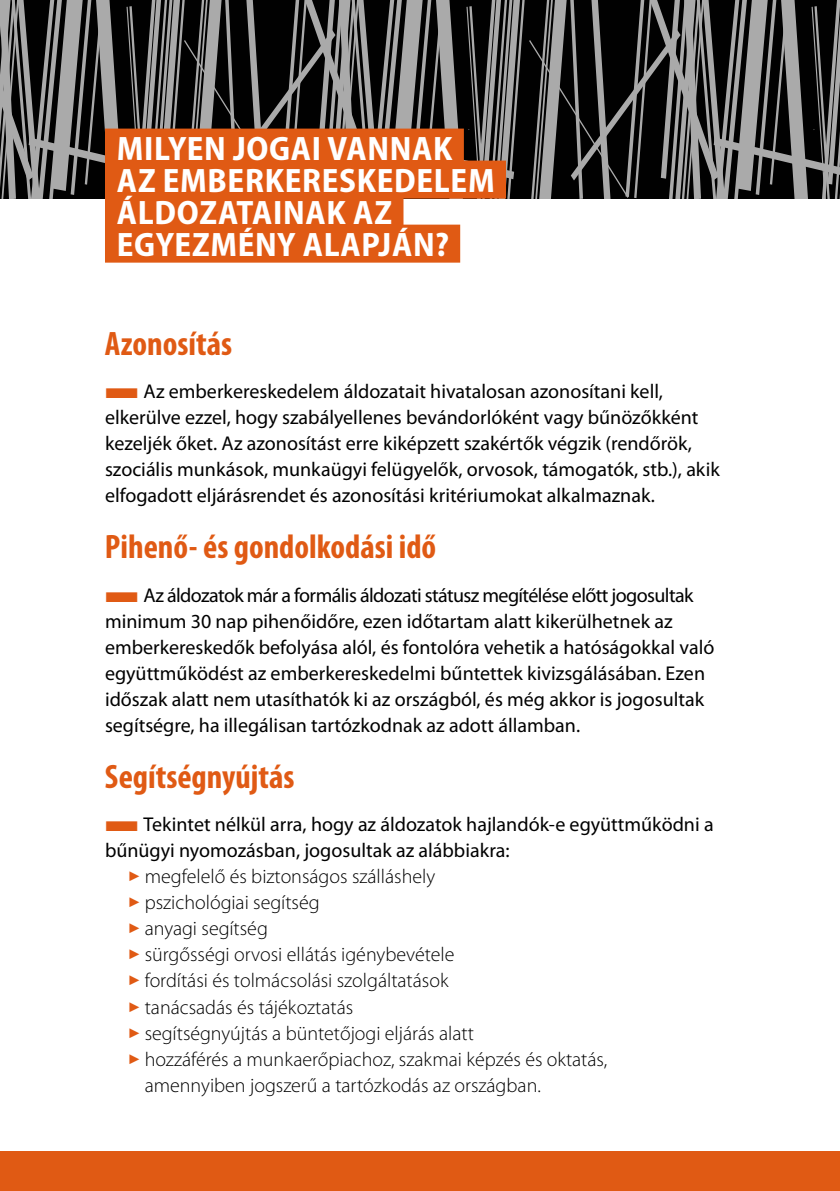
<style>
.page{position:relative;width:840px;height:1191px;background:#fff}
.page>*{position:absolute;margin:0;border:0;box-sizing:border-box;transform-origin:0 0}
.t1{font:700 semi-condensed 34px/32px "Myriad Pro";letter-spacing:.02em;color:#fff}
.t2{font:700 condensed 34px "Myriad Pro";color:#e05a14}
.t3{font:20px/26px "Myriad Pro";color:#000}
.t4{font:300 20px/26px "Myriad Pro";color:#000}
.s1{color:#e05a14}
</style>
<div class="page">
<svg style="left:0;top:0;width:839px;height:263px"></svg>
<div style="left:105px;top:129px;width:358px;height:38px;background:#e05a14"></div>
<div style="left:105px;top:161px;width:400px;height:38px;background:#e05a14"></div>
<div style="left:105px;top:193px;width:298px;height:38px;background:#e05a14"></div>
<div style="left:105px;top:225px;width:355px;height:38px;background:#e05a14"></div>
<div style="left:0;top:1151px;width:839px;height:40px;background:#e05a14"></div>
<h1 class="t1" style="left:117px;top:131px;width:376px">MILYEN JOGAI VANNAK<br>AZ EMBERKERESKEDELEM<br>ÁLDOZATAINAK AZ<br>EGYEZMÉNY ALAPJÁN?</h1>
<h1 class="t2" style="left:105px;top:322px;width:129px">Azonosítás</h1>
<p class="t3" style="left:105px;top:378px;width:616px"><span class="s1">■</span>Az emberkereskedelem áldozatait hivatalosan azonosítani kell, elkerülve ezzel, hogy szabályellenes bevándorlóként vagy bűnözőkként kezeljék őket. Az azonosítást erre kiképzett szakértők végzik (rendőrök, szociális munkások, munkaügyi felügyelők, orvosok, támogatók, stb.), akik elfogadott eljárásrendet és azonosítási kritériumokat alkalmaznak.</p>
<h1 class="t2" style="left:105px;top:526px;width:332px">Pihenő- és gondolkodási idő</h1>
<p class="t3" style="left:105px;top:581px;width:610px"><span class="s1">■</span>Az áldozatok már a formális áldozati státusz megítélése előtt jogosultak minimum 30 nap pihenőidőre, ezen időtartam alatt kikerülhetnek az emberkereskedők befolyása alól, és fontolóra vehetik a hatóságokkal való együttműködést az emberkereskedelmi bűntettek kivizsgálásában. Ezen időszak alatt nem utasíthatók ki az országból, és még akkor is jogosultak segítségre, ha illegálisan tartózkodnak az adott államban.</p>
<h1 class="t2" style="left:105px;top:755px;width:191px">Segítségnyújtás</h1>
<p class="t3" style="left:105px;top:811px;width:610px"><span class="s1">■</span>Tekintet nélkül arra, hogy az áldozatok hajlandók-e együttműködni a bűnügyi nyomozásban, jogosultak az alábbiakra:</p>
<p class="t4" style="left:128px;top:863px;width:309px"><span class="s1">✓</span> megfelelő és biztonságos szálláshely</p>
<p class="t4" style="left:128px;top:889px;width:193px"><span class="s1">✓</span> pszichológiai segítség</p>
<p class="t4" style="left:128px;top:915px;width:142px"><span class="s1">✓</span> anyagi segítség</p>
<p class="t4" style="left:128px;top:941px;width:328px"><span class="s1">✓</span> sürgősségi orvosi ellátás igénybevétele</p>
<p class="t4" style="left:128px;top:967px;width:322px"><span class="s1">✓</span> fordítási és tolmácsolási szolgáltatások</p>
<p class="t4" style="left:128px;top:993px;width:227px"><span class="s1">✓</span> tanácsadás és tájékoztatás</p>
<p class="t4" style="left:128px;top:1019px;width:347px"><span class="s1">✓</span> segítségnyújtás a büntetőjogi eljárás alatt</p>
<p class="t4" style="left:145px;top:1046px;width:464px;text-indent:-17px"><span class="s1">✓</span> hozzáférés a munkaerőpiachoz, szakmai képzés és oktatás, amennyiben jogszerű a tartózkodás az országban.</p>
</div>
